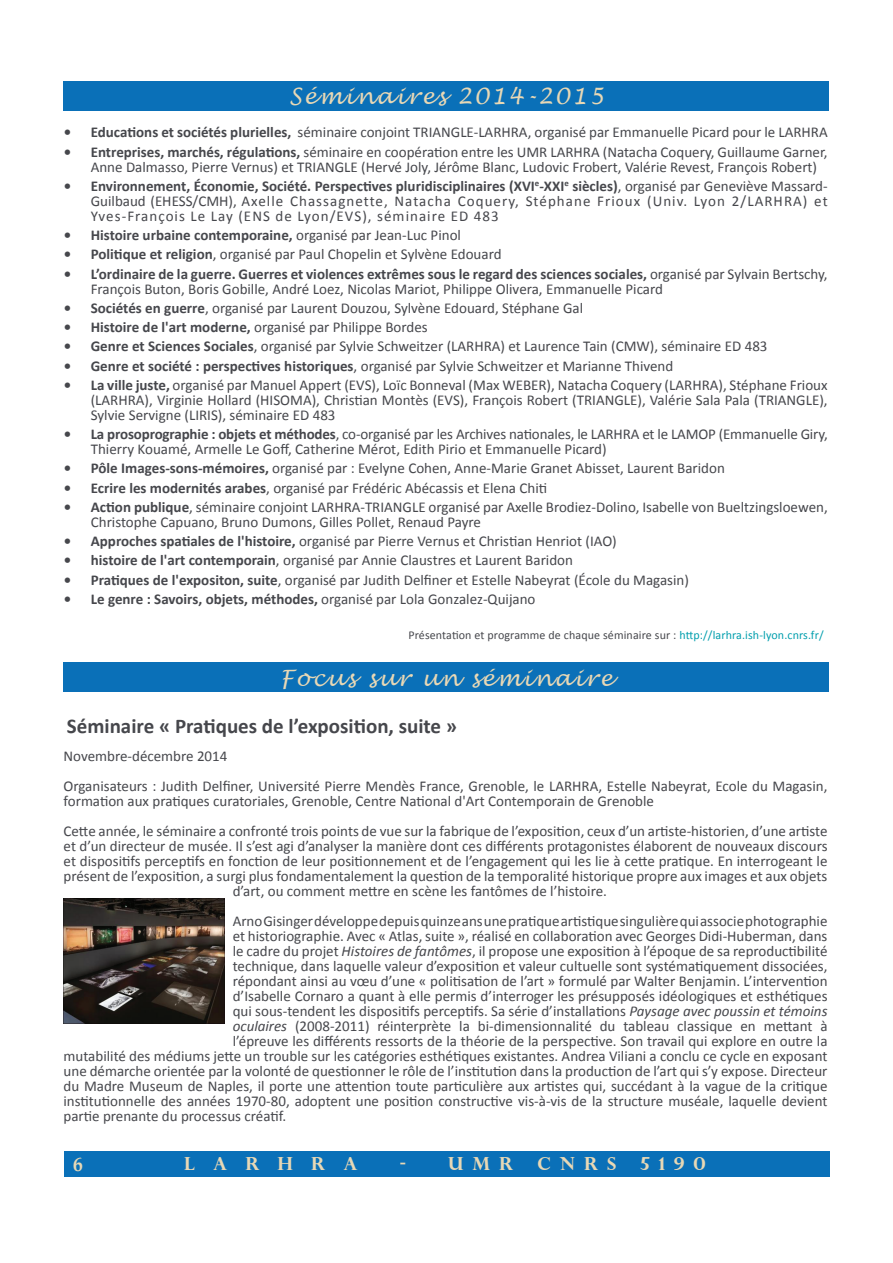
<style>
.page{position:relative;width:893px;height:1263px;background:#fff}
.page>*{position:absolute;margin:0;border:0;box-sizing:border-box;transform-origin:0 0}
.t1{font:italic 22.5px "Lucida Handwriting";letter-spacing:.08em;color:#e8d8b5}
.t2{font:700 21px "Calibri";color:#46474c}
.t3{font:700 19.5px "Book Antiqua";color:#e8d8b5}
.t4{font:700 18px "Perpetua Titling";letter-spacing:.5em;color:#e8d8b5}
.t5{font:15px/15px "Calibri";color:#46474c}
.t6{font:700 15px "Calibri";color:#46474c}
.t7{font:12px "Calibri";letter-spacing:.01em;color:#46474c}
.s1{font-weight:700}
.s2{font-weight:400}
.s3{color:#009ead}
.s4{font-style:italic}
</style>
<div class="page">
<div style="left:64px;top:1151px;width:766px;height:25px;background:#0a70b8"></div>
<div style="left:64px;top:81px;width:765px;height:30px;background:#0a70b8"></div>
<div style="left:64px;top:662px;width:765px;height:30px;background:#0a70b8"></div>
<img style="left:64px;top:899px;width:160px;height:124px">
<h1 class="t1" style="left:289px;top:83px;width:316px">Séminaires 2014-2015</h1>
<p class="t5" style="left:64px;top:125px;width:765px"><span class="s1">• Educations et sociétés plurielles,</span> séminaire conjoint TRIANGLE-LARHRA, organisé par Emmanuelle Picard pour le LARHRA</p>
<p class="t5" style="left:91px;top:144px;width:738px;text-indent:-27px"><span class="s1">• Entreprises, marchés, régulations,</span> séminaire en coopération entre les UMR LARHRA (Natacha Coquery, Guillaume Garner,<br>Anne Dalmasso, Pierre Vernus) et TRIANGLE (Hervé Joly, Jérôme Blanc, Ludovic Frobert, Valérie Revest, François Robert)</p>
<p class="t5" style="left:91px;top:178px;width:738px;text-align:justify;text-indent:-27px"><span class="s1">• Environnement, Économie, Société. Perspectives pluridisciplinaires (XVI</span><sup>e</sup><span class="s1">-XXI</span><sup>e</sup> <span class="s1">siècles)</span>, organisé par Geneviève Massard-Guilbaud (EHESS/CMH), Axelle Chassagnette, Natacha Coquery, Stéphane Frioux (Univ. Lyon 2/LARHRA) et Yves-François Le Lay (ENS de Lyon/EVS), séminaire ED 483</p>
<p class="t6" style="left:64px;top:226px;width:399px">• Histoire urbaine contemporaine, <span class="s2">organisé par Jean-Luc Pinol</span></p>
<p class="t5" style="left:64px;top:247px;width:439px"><span class="s1">• Politique et religion</span>, organisé par Paul Chopelin et Sylvène Edouard</p>
<p class="t5" style="left:91px;top:266px;width:738px;text-indent:-27px"><span class="s1">• L’ordinaire de la guerre. Guerres et violences extrêmes sous le regard des sciences sociales,</span> organisé par Sylvain Bertschy,<br>François Buton, Boris Gobille, André Loez, Nicolas Mariot, Philippe Olivera, Emmanuelle Picard</p>
<p class="t5" style="left:64px;top:300px;width:521px"><span class="s1">• Sociétés en guerre</span>, organisé par Laurent Douzou, Sylvène Edouard, Stéphane Gal</p>
<p class="t5" style="left:64px;top:320px;width:365px"><span class="s1">• Histoire de l'art moderne,</span> organisé par Philippe Bordes</p>
<p class="t5" style="left:64px;top:339px;width:705px"><span class="s1">• Genre et Sciences Sociales</span>, organisé par Sylvie Schweitzer (LARHRA) et Laurence Tain (CMW), séminaire ED 483</p>
<p class="t5" style="left:64px;top:358px;width:611px"><span class="s1">• Genre et société : perspectives historiques</span>, organisé par Sylvie Schweitzer et Marianne Thivend</p>
<p class="t5" style="left:91px;top:377px;width:738px;text-align:justify;text-indent:-27px"><span class="s1">• La ville juste,</span> organisé par Manuel Appert (EVS), Loïc Bonneval (Max WEBER), Natacha Coquery (LARHRA), Stéphane Frioux (LARHRA), Virginie Hollard (HISOMA), Christian Montès (EVS), François Robert (TRIANGLE), Valérie Sala Pala (TRIANGLE), Sylvie Servigne (LIRIS), séminaire ED 483</p>
<p class="t5" style="left:91px;top:427px;width:738px;text-indent:-27px"><span class="s1">• La prosoprographie : objets et méthodes</span>, co-organisé par les Archives nationales, le LARHRA et le LAMOP (Emmanuelle Giry,<br>Thierry Kouamé, Armelle Le Goff, Catherine Mérot, Edith Pirio et Emmanuelle Picard)</p>
<p class="t5" style="left:64px;top:461px;width:663px"><span class="s1">• Pôle Images-sons-mémoires,</span> organisé par : Evelyne Cohen, Anne-Marie Granet Abisset, Laurent Baridon</p>
<p class="t5" style="left:64px;top:480px;width:485px"><span class="s1">• Ecrire les modernités arabes</span>, organisé par Frédéric Abécassis et Elena Chiti</p>
<p class="t5" style="left:91px;top:499px;width:738px;text-indent:-27px"><span class="s1">• Action publique</span>, séminaire conjoint LARHRA-TRIANGLE organisé par Axelle Brodiez-Dolino, Isabelle von Bueltzingsloewen,<br>Christophe Capuano, Bruno Dumons, Gilles Pollet, Renaud Payre</p>
<p class="t5" style="left:64px;top:534px;width:554px"><span class="s1">• Approches spatiales de l'histoire,</span> organisé par Pierre Vernus et Christian Henriot (IAO)</p>
<p class="t5" style="left:64px;top:553px;width:511px"><span class="s1">• histoire de l'art contemporain</span>, organisé par Annie Claustres et Laurent Baridon</p>
<p class="t5" style="left:64px;top:572px;width:627px"><span class="s1">• Pratiques de l'expositon, suite</span>, organisé par Judith Delfiner et Estelle Nabeyrat (École du Magasin)</p>
<p class="t6" style="left:64px;top:589px;width:473px">• Le genre : Savoirs, objets, méthodes, <span class="s2">organisé par Lola Gonzalez-Quijano</span></p>
<p class="t7" style="left:408px;top:628px;width:417px">Présentation et programme de chaque séminaire sur : <span class="s3">http://larhra.ish-lyon.cnrs.fr/</span></p>
<h1 class="t1" style="left:280px;top:664px;width:334px">Focus sur un séminaire</h1>
<h2 class="t2" style="left:67px;top:712px;width:392px">Séminaire « Pratiques de l’exposition, suite »</h2>
<p class="t5" style="left:64px;top:741px;width:765px;line-height:30px">Novembre-décembre 2014<br>Organisateurs : Judith Delfiner, Université Pierre Mendès France, Grenoble, le LARHRA, Estelle Nabeyrat, Ecole du Magasin,</p>
<p class="t5" style="left:64px;top:786px;width:765px;line-height:30px">formation aux pratiques curatoriales, Grenoble, Centre National d'Art Contemporain de Grenoble<br>Cette année, le séminaire a confronté trois points de vue sur la fabrique de l’exposition, ceux d’un artiste-historien, d’une artiste</p>
<p class="t5" style="left:64px;top:838px;width:765px">et d’un directeur de musée. Il s’est agi d’analyser la manière dont ces différents protagonistes élaborent de nouveaux discours</p>
<p class="t5" style="left:64px;top:853px;width:765px">et dispositifs perceptifs en fonction de leur positionnement et de l’engagement qui les lie à cette pratique. En interrogeant le</p>
<p class="t5" style="left:64px;top:868px;width:765px">présent de l’exposition, a surgi plus fondamentalement la question de la temporalité historique propre aux images et aux objets</p>
<p class="t5" style="left:233px;top:883px;width:376px">d’art, ou comment mettre en scène les fantômes de l’histoire.</p>
<p class="t5" style="left:233px;top:913px;width:596px">ArnoGisingerdéveloppedepuisquinzeansunepratiqueartistiquesingulièrequiassociephotographie</p>
<p class="t5" style="left:233px;top:928px;width:596px">et historiographie. Avec « Atlas, suite », réalisé en collaboration avec Georges Didi-Huberman, dans</p>
<p class="t5" style="left:233px;top:943px;width:596px">le cadre du projet <span class="s4">Histoires de fantômes</span>, il propose une exposition à l’époque de sa reproductibilité</p>
<p class="t5" style="left:233px;top:958px;width:596px">technique, dans laquelle valeur d’exposition et valeur cultuelle sont systématiquement dissociées,</p>
<p class="t5" style="left:233px;top:973px;width:596px">répondant ainsi au vœu d’une « politisation de l’art » formulé par Walter Benjamin. L’intervention</p>
<p class="t5" style="left:233px;top:988px;width:596px">d’Isabelle Cornaro a quant à elle permis d’interroger les présupposés idéologiques et esthétiques</p>
<p class="t5" style="left:233px;top:1003px;width:596px">qui sous-tendent les dispositifs perceptifs. Sa série d’installations <span class="s4">Paysage avec poussin et témoins</span></p>
<p class="t5" style="left:233px;top:1018px;width:596px"><span class="s4">oculaires</span> (2008-2011) réinterprète la bi-dimensionnalité du tableau classique en mettant à</p>
<p class="t5" style="left:233px;top:1033px;width:596px">l’épreuve les différents ressorts de la théorie de la perspective. Son travail qui explore en outre la</p>
<p class="t5" style="left:64px;top:1048px;width:765px">mutabilité des médiums jette un trouble sur les catégories esthétiques existantes. Andrea Viliani a conclu ce cycle en exposant</p>
<p class="t5" style="left:64px;top:1063px;width:765px">une démarche orientée par la volonté de questionner le rôle de l’institution dans la production de l’art qui s’y expose. Directeur</p>
<p class="t5" style="left:64px;top:1078px;width:765px">du Madre Museum de Naples, il porte une attention toute particulière aux artistes qui, succédant à la vague de la critique</p>
<p class="t5" style="left:64px;top:1093px;width:765px">institutionnelle des années 1970-80, adoptent une position constructive vis-à-vis de la structure muséale, laquelle devient</p>
<p class="t5" style="left:64px;top:1108px;width:224px">partie prenante du processus créatif.</p>
<h3 class="t3" style="left:73px;top:1151px;width:11px">6</h3>
<p class="t4" style="left:184px;top:1152px;width:175px">LARHRA</p>
<p class="t4" style="left:400px;top:1152px;width:115px">- UMR</p>
<p class="t4" style="left:537px;top:1152px;width:80px">CNRS</p>
<p class="t4" style="left:641px;top:1152px;width:67px">5190</p>
</div>
